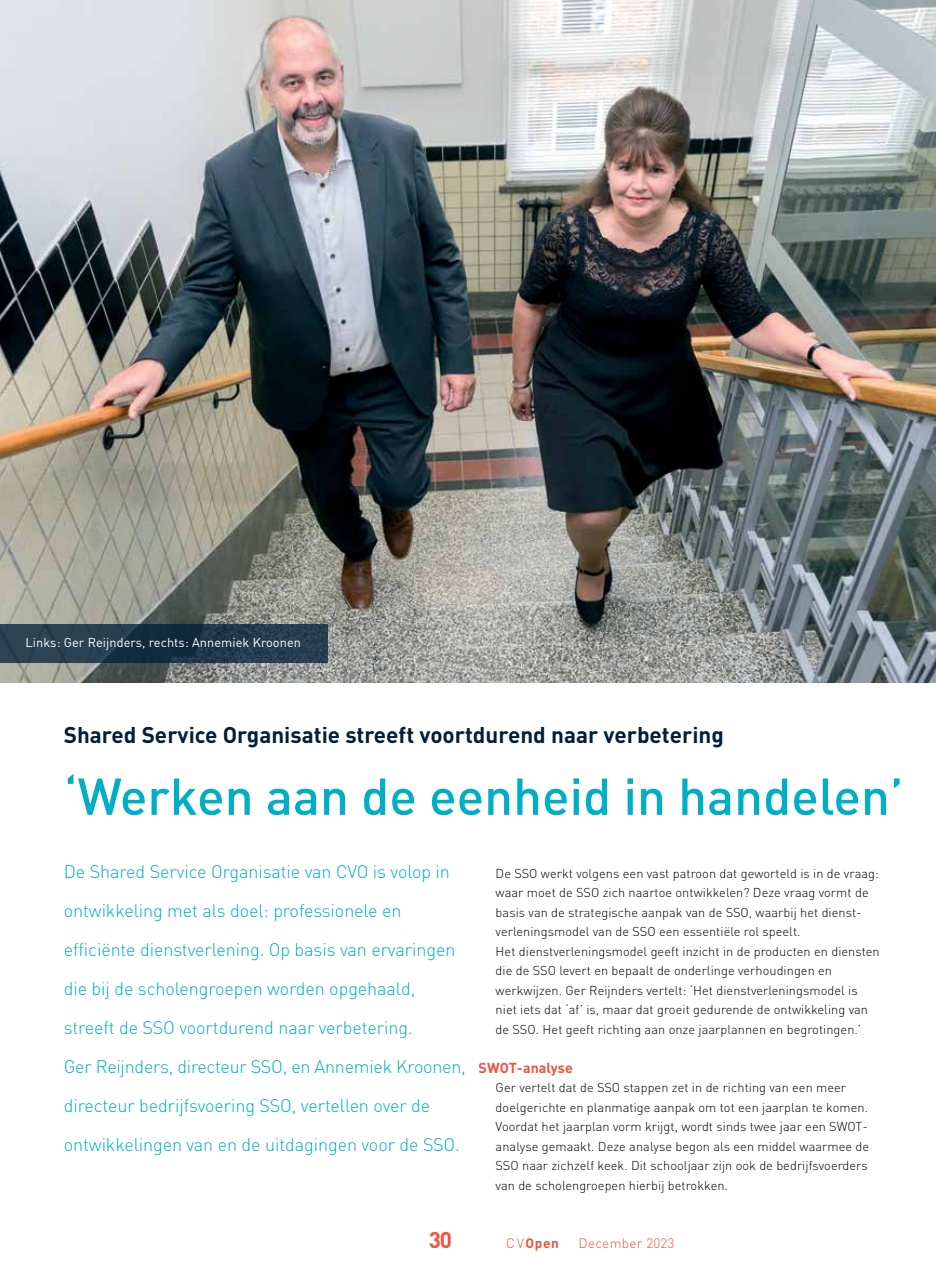
<style>
.page{position:relative;width:936px;height:1276px;background:#fff}
.page>*{position:absolute;margin:0;border:0;box-sizing:border-box;transform-origin:0 0}
.t1{font:500 51px "DIN";color:#00aec5}
.t2{font:700 22.5px "DIN";color:#001f3a}
.t3{font:700 22.5px "DIN";color:#f05342}
.t4{font:300 18px/39px "DIN";letter-spacing:-.005em;color:#00aec5}
.t5{font:700 14.25px "DIN";letter-spacing:.005em;color:#f05342}
.t6{font:300 13.5px "DIN";letter-spacing:.025em;color:#f05342}
.t7{font:700 13.5px "DIN";color:#f05342}
.t8{font:300 12.75px/19.5px "DIN";letter-spacing:.005em;color:#000}
.t9{font:12.75px "DIN";letter-spacing:.005em;color:#fff}
.s1{font-weight:300}
</style>
<div class="page">
<img style="left:0;top:0;width:935px;height:682px">
<svg style="left:0;top:625px;width:327px;height:38px;background:#213a4c"></svg>
<p class="t9" style="left:26px;top:635px;width:277px">Links: Ger Reijnders, rechts: Annemiek Kroonen</p>
<h2 class="t2" style="left:64px;top:720px;width:661px">Shared Service Organisatie streeft voortdurend naar verbetering</h2>
<h1 class="t1" style="left:64px;top:764px;width:841px">‘Werken aan de eenheid in handelen’</h1>
<p class="t4" style="left:64px;top:851px;width:403px">De Shared Service Organisatie van CVO is volop in ontwikkeling met als doel: professionele en efficiënte dienstverlening. Op basis van ervaringen die bij de scholengroepen worden opgehaald, streeft de SSO voortdurend naar verbetering.<br>Ger Reijnders, directeur SSO, en Annemiek Kroonen, directeur bedrijfsvoering SSO, vertellen over de ontwikkelingen van en de uitdagingen voor de SSO.</p>
<p class="t8" style="left:495px;top:863px;width:385px">De SSO werkt volgens een vast patroon dat geworteld is in de vraag: waar moet de SSO zich naartoe ontwikkelen? Deze vraag vormt de basis van de strategische aanpak van de SSO, waarbij het dienst&shy;verleningsmodel van de SSO een essentiële rol speelt.<br>Het dienstverleningsmodel geeft inzicht in de producten en diensten die de SSO levert en bepaalt de onderlinge verhoudingen en werkwijzen. Ger Reijnders vertelt: ‘Het dienstverleningsmodel is niet iets dat ‘af’ is, maar dat groeit gedurende de ontwikkeling van de SSO. Het geeft richting aan onze jaarplannen en begrotingen.’</p>
<p class="t5" style="left:478px;top:1058px;width:96px">SWOT-analyse</p>
<p class="t8" style="left:495px;top:1078px;width:375px">Ger vertelt dat de SSO stappen zet in de richting van een meer doelgerichte en planmatige aanpak om tot een jaarplan te komen.<br>Voordat het jaarplan vorm krijgt, wordt sinds twee jaar een SWOT&shy;analyse gemaakt. Deze analyse begon als een middel waarmee de SSO naar zichzelf keek. Dit schooljaar zijn ook de bedrijfsvoerders van de scholengroepen hierbij betrokken.</p>
<h2 class="t3" style="left:429px;top:1225px;width:25px">30</h2>
<p class="t7" style="left:506px;top:1234px;width:54px"><span class="s1">CV</span>Open</p>
<p class="t6" style="left:578px;top:1235px;width:97px">December 2023</p>
</div>
